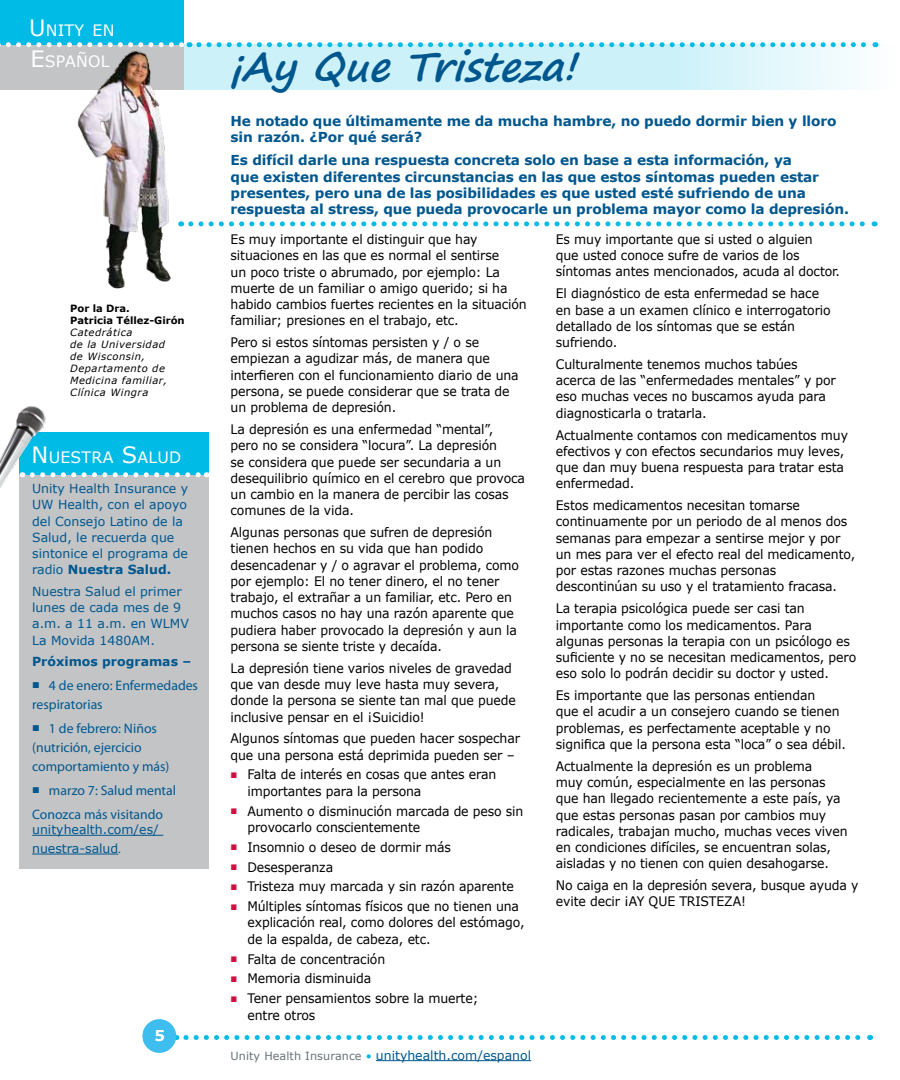
<style>
.page{position:relative;width:900px;height:1080px;background:#fff}
.page>*{position:absolute;margin:0;border:0;box-sizing:border-box;transform-origin:0 0}
.t1{font:italic 700 40px "Segoe Print";color:#00578e}
.t2{font:15.75px/30.6px "Verdana";letter-spacing:.015em;color:#fff}
.t3{font:700 15px "Verdana";color:#fff}
.t4{font:700 13.75px/16.2px "Verdana";letter-spacing:-.01em;color:#00578e}
.t5{font:13.75px/18.8px "Myriad Pro";color:#00578e}
.t6{font:13.12px/16.2px "Verdana";letter-spacing:-.01em;color:#000;scale:.95 1}
.t7{font:12.5px/16.2px "Verdana";color:#00578e}
.t8{font:700 12.5px "Verdana";color:#00578e}
.t9{font:italic 10px/12px "Verdana";letter-spacing:.05em;color:#000}
.t10{font:700 10px/12px "Verdana";color:#000}
.s1{font-size:22.5px}
.s2{font-weight:700}
.s3{font-family:"Myriad Pro"}
.s4{font-family:"European Pi Three";color:#ce1141}
.s5{font-size:11.25px;color:#69747c}
.s6{font-size:11.25px;color:#00bbe5}
</style>
<div class="page">
<svg style="left:209px;top:45px;width:670px;height:45px;background:#d3f2f9"></svg>
<div style="left:0;top:0;width:183px;height:45px;background:#00bbe5"></div>
<div style="left:0;top:45px;width:183px;height:45px;background:#c2c4c6"></div>
<hr style="left:376px;top:1060px;width:155px;height:1px;background:#00578e">
<svg style="left:186px;top:1035px;width:685px;height:5px"></svg>
<svg style="left:0;top:42px;width:72px;height:5px"></svg>
<svg style="left:209px;top:42px;width:667px;height:5px"></svg>
<svg style="left:209px;top:221px;width:666px;height:5px"></svg>
<img style="left:77px;top:41px;width:132px;height:248px">
<div style="left:142px;top:1019px;width:34px;height:34px;background:#3dbeee;border-radius:50%"></div>
<div style="left:20px;top:466px;width:189px;height:403px;background:#c2c4c6"></div>
<div style="left:20px;top:432px;width:189px;height:43px;background:#00bbe5"></div>
<hr style="left:32px;top:835px;width:131px;height:1px;background:#00578e">
<hr style="left:32px;top:854px;width:86px;height:1px;background:#00578e">
<svg style="left:61px;top:472px;width:146px;height:5px"></svg>
<img style="left:0;top:406px;width:56px;height:125px">
<p class="t2" style="left:29px;top:15px;width:87px"><span class="s1">U</span>NITY EN<br><span class="s1">E</span>SPAÑOL</p>
<p class="t10" style="left:70px;top:302px;width:116px">Por la Dra.<br>Patricia Téllez-Girón</p>
<p class="t9" style="left:70px;top:326px;width:99px">Catedrática<br>de la Universidad de Wisconsin,<br>Departamento de<br>Medicina familiar,<br>Clínica Wingra</p>
<p class="t2" style="left:32px;top:441px;width:151px"><span class="s1">N</span> U ESTRA <span class="s1">S</span>ALU D</p>
<p class="t7" style="left:32px;top:480px;width:158px">Unity Health Insurance y<br>UW Health, con el apoyo del Consejo Latino de la<br>Salud, le recuerda que sintonice el programa de radio <span class="s2">Nuestra Salud.</span></p>
<p class="t7" style="left:32px;top:583px;width:158px">Nuestra Salud el primer lunes de cada mes de 9 a.m. a 11 a.m. en WLMV<br>La Movida 1480AM.</p>
<p class="t8" style="left:32px;top:654px;width:161px">Próximos programas –</p>
<p class="t5" style="left:32px;top:676px;width:167px"><sup>J</sup> 4 de enero: Enfermedades respiratorias</p>
<p class="t5" style="left:32px;top:719px;width:139px"><sup>J</sup> 1 de febrero: Niños (nutrición, ejercicio comportamiento y más)</p>
<p class="t5" style="left:32px;top:778px;width:145px;line-height:24.1px"><sup>J</sup> marzo 7: Salud mental<br>Conozca más visitando</p>
<p class="t7" style="left:32px;top:820px;width:128px;line-height:18.8px">unityhealth.com/es/ nuestra-salud<span class="s3">.</span></p>
<p class="t3" style="left:154px;top:1026px;width:12px">5</p>
<h1 class="t1" style="left:231px;top:30px;width:360px">¡Ay Que Tristeza!</h1>
<p class="t4" style="left:231px;top:113px;width:608px">He notado que últimamente me da mucha hambre, no puedo dormir bien y lloro sin razón. ¿Por qué será?</p>
<p class="t4" style="left:231px;top:152px;width:620px">Es difícil darle una respuesta concreta solo en base a esta información, ya<br>que existen diferentes circunstancias en las que estos síntomas pueden estar presentes, pero una de las posibilidades es que usted esté sufriendo de una respuesta al stress, que pueda provocarle un problema mayor como la depresión.</p>
<p class="t6" style="left:231px;top:231px;width:313px">Es muy importante el distinguir que hay situaciones en las que es normal el sentirse<br>un poco triste o abrumado, por ejemplo: La muerte de un familiar o amigo querido; si ha habido cambios fuertes recientes en la situación familiar; presiones en el trabajo, etc.</p>
<p class="t6" style="left:231px;top:334px;width:305px">Pero si estos síntomas persisten y / o se empiezan a agudizar más, de manera que interfieren con el funcionamiento diario de una persona, se puede considerar que se trata de un problema de depresión.</p>
<p class="t6" style="left:231px;top:421px;width:311px">La depresión es una enfermedad “mental”,<br>pero no se considera “locura”. La depresión<br>se considera que puede ser secundaria a un desequilibrio químico en el cerebro que provoca un cambio en la manera de percibir las cosas comunes de la vida.</p>
<p class="t6" style="left:231px;top:524px;width:305px">Algunas personas que sufren de depresión tienen hechos en su vida que han podido desencadenar y / o agravar el problema, como por ejemplo: El no tener dinero, el no tener trabajo, el extrañar a un familiar, etc. Pero en muchos casos no hay una razón aparente que pudiera haber provocado la depresión y aun la persona se siente triste y decaída.</p>
<p class="t6" style="left:231px;top:659px;width:302px">La depresión tiene varios niveles de gravedad que van desde muy leve hasta muy severa, donde la persona se siente tan mal que puede inclusive pensar en el ¡Suicidio!</p>
<p class="t6" style="left:231px;top:730px;width:306px">Algunos síntomas que pueden hacer sospechar que una persona está deprimida pueden ser –</p>
<p class="t6" style="left:247px;top:766px;width:263px;text-indent:-17px"><span class="s4">J</span> Falta de interés en cosas que antes eran importantes para la persona</p>
<p class="t6" style="left:247px;top:802px;width:292px;text-indent:-17px"><span class="s4">J</span> Aumento o disminución marcada de peso sin provocarlo conscientemente</p>
<p class="t6" style="left:231px;top:837px;width:305px;line-height:19.9px"><span class="s4">J</span> Insomnio o deseo de dormir más<br><span class="s4">J</span> Desesperanza<br><span class="s4">J</span> Tristeza muy marcada y sin razón aparente <span class="s4">J</span> Múltiples síntomas físicos que no tienen una</p>
<p class="t6" style="left:247px;top:914px;width:293px">explicación real, como dolores del estómago, de la espalda, de cabeza, etc.</p>
<p class="t6" style="left:231px;top:948px;width:262px;line-height:19.9px"><span class="s4">J</span> Falta de concentración<br><span class="s4">J</span> Memoria disminuida<br><span class="s4">J</span> Tener pensamientos sobre la muerte;</p>
<p class="t6" style="left:247px;top:1006px;width:73px">entre otros</p>
<p class="t7" style="left:231px;top:1046px;width:302px"><span class="s5">Unity Health Insurance</span> <span class="s6">•</span> unityhealth.com/espanol</p>
<p class="t6" style="left:556px;top:231px;width:301px">Es muy importante que si usted o alguien<br>que usted conoce sufre de varios de los síntomas antes mencionados, acuda al doctor.</p>
<p class="t6" style="left:556px;top:285px;width:291px">El diagnóstico de esta enfermedad se hace en base a un examen clínico e interrogatorio detallado de los síntomas que se están sufriendo.</p>
<p class="t6" style="left:556px;top:356px;width:296px">Culturalmente tenemos muchos tabúes acerca de las “enfermedades mentales” y por eso muchas veces no buscamos ayuda para diagnosticarla o tratarla.</p>
<p class="t6" style="left:556px;top:426px;width:309px">Actualmente contamos con medicamentos muy efectivos y con efectos secundarios muy leves, que dan muy buena respuesta para tratar esta enfermedad.</p>
<p class="t6" style="left:556px;top:497px;width:317px">Estos medicamentos necesitan tomarse continuamente por un periodo de al menos dos semanas para empezar a sentirse mejor y por un mes para ver el efecto real del medicamento, por estas razones muchas personas descontinúan su uso y el tratamiento fracasa.</p>
<p class="t6" style="left:556px;top:600px;width:318px">La terapia psicológica puede ser casi tan importante como los medicamentos. Para algunas personas la terapia con un psicólogo es suficiente y no se necesitan medicamentos, pero eso solo lo podrán decidir su doctor y usted.</p>
<p class="t6" style="left:556px;top:687px;width:307px">Es importante que las personas entiendan<br>que el acudir a un consejero cuando se tienen problemas, es perfectamente aceptable y no significa que la persona esta “loca” o sea débil.</p>
<p class="t6" style="left:556px;top:758px;width:309px">Actualmente la depresión es un problema<br>muy común, especialmente en las personas que han llegado recientemente a este país, ya que estas personas pasan por cambios muy radicales, trabajan mucho, muchas veces viven en condiciones difíciles, se encuentran solas, aisladas y no tienen con quien desahogarse.</p>
<p class="t6" style="left:556px;top:877px;width:320px">No caiga en la depresión severa, busque ayuda y evite decir ¡AY QUE TRISTEZA!</p>
</div>
